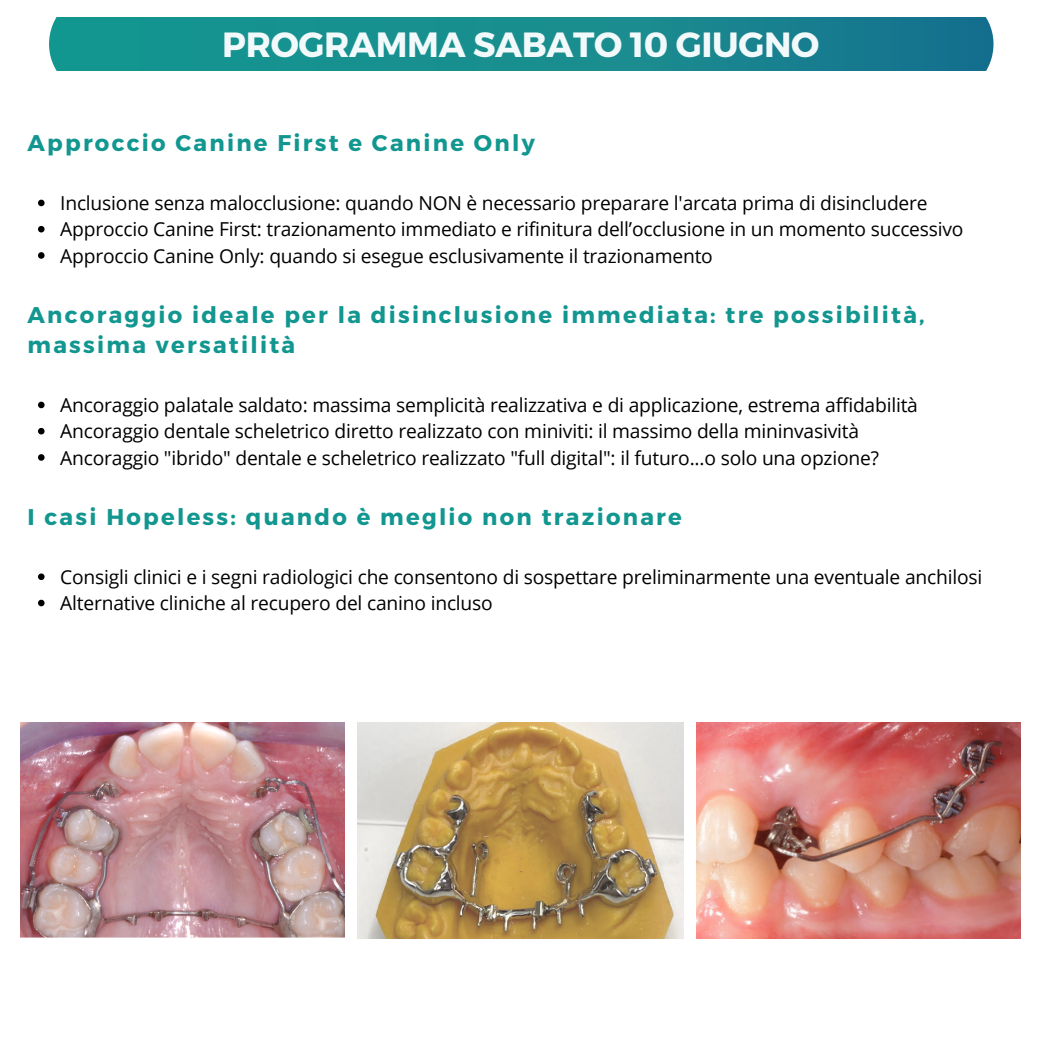
<style>
.page{position:relative;width:1042px;height:1043px;background:#fff}
.page>*{position:absolute;margin:0;border:0;box-sizing:border-box;transform-origin:0 0}
.t1{font:700 35px "Montserrat";letter-spacing:-.01em;color:#f2f9fa}
.t2{font:700 22.75px/30.1px "Montserrat";letter-spacing:.1em;color:#129690}
.t3{font:19.25px/26.2px "Open Sans";letter-spacing:-.01em;color:#000}
</style>
<div class="page">
<img style="left:21px;top:722px;width:324px;height:215px">
<img style="left:696px;top:722px;width:324px;height:215px">
<img style="left:358px;top:722px;width:325px;height:215px">
<svg style="left:49px;top:18px;width:944px;height:52px;fill:#178e8f"></svg>
<svg style="left:38px;top:401px;width:7px;height:7px"></svg>
<svg style="left:38px;top:428px;width:7px;height:6px"></svg>
<svg style="left:38px;top:454px;width:7px;height:6px"></svg>
<svg style="left:38px;top:573px;width:7px;height:7px"></svg>
<svg style="left:38px;top:599px;width:7px;height:7px"></svg>
<svg style="left:38px;top:199px;width:7px;height:7px"></svg>
<svg style="left:38px;top:226px;width:7px;height:6px"></svg>
<svg style="left:38px;top:252px;width:7px;height:7px"></svg>
<h1 class="t1" style="left:222px;top:21px;width:598px">PROGRAMMA SABATO 10 GIUGNO</h1>
<p class="t2" style="left:27px;top:127px;width:508px">Approccio Canine First e Canine Only</p>
<p class="t3" style="left:60px;top:189px;width:904px">Inclusione senza malocclusione: quando NON è necessario preparare l'arcata prima di disincludere<br>Approccio Canine First: trazionamento immediato e rifinitura dell’occlusione in un momento successivo<br>Approccio Canine Only: quando si esegue esclusivamente il trazionamento</p>
<p class="t2" style="left:27px;top:298px;width:898px">Ancoraggio ideale per la disinclusione immediata: tre possibilità, massima versatilità</p>
<p class="t3" style="left:60px;top:391px;width:859px">Ancoraggio palatale saldato: massima semplicità realizzativa e di applicazione, estrema affidabilità<br>Ancoraggio dentale scheletrico diretto realizzato con miniviti: il massimo della mininvasività<br>Ancoraggio "ibrido" dentale e scheletrico realizzato "full digital": il futuro...o solo una opzione?</p>
<p class="t2" style="left:27px;top:500px;width:655px">I casi Hopeless: quando è meglio non trazionare</p>
<p class="t3" style="left:60px;top:563px;width:923px">Consigli clinici e i segni radiologici che consentono di sospettare preliminarmente una eventuale anchilosi<br>Alternative cliniche al recupero del canino incluso</p>
</div>
